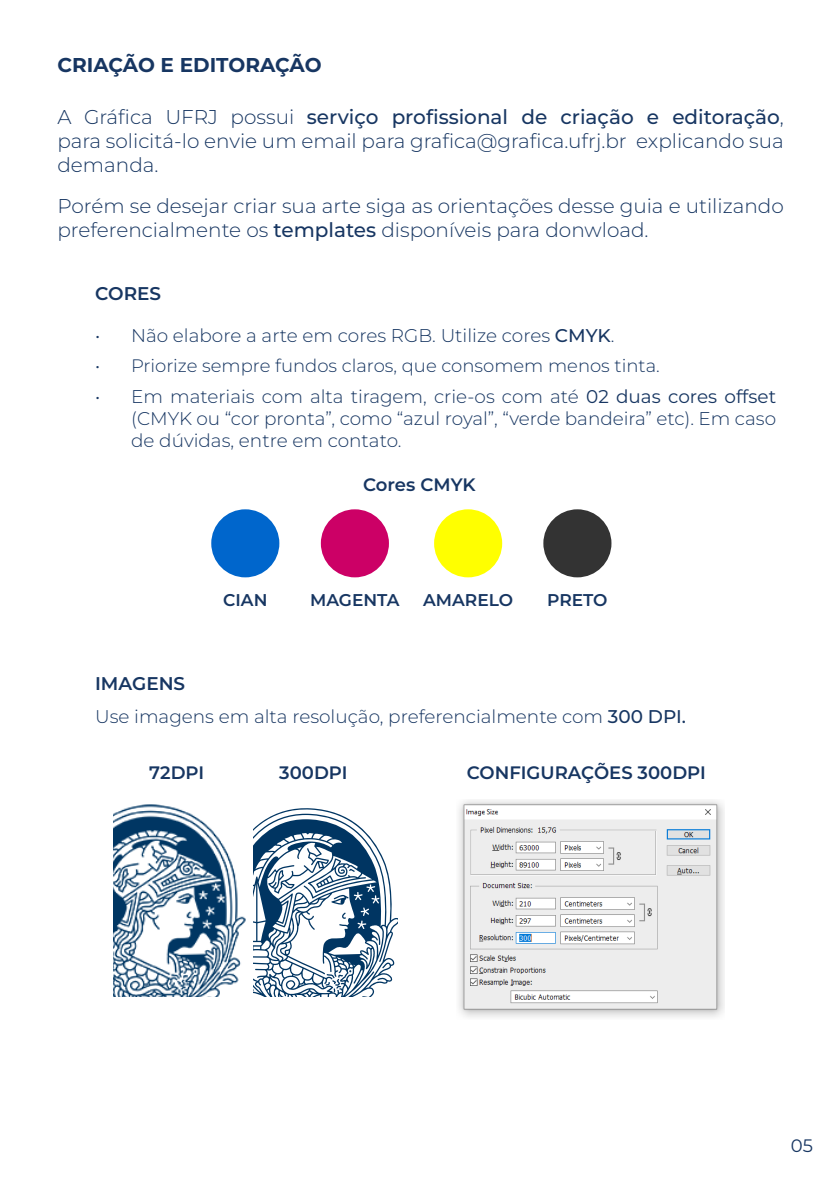
<style>
.page{position:relative;width:840px;height:1191px;background:#fff}
.page>*{position:absolute;margin:0;border:0;box-sizing:border-box;transform-origin:0 0}
.Corpo_de_texto{font:300 20px/24px "Montserrat";color:#173662;text-align:justify}
.SUB_TITULO{font:700 20px "Montserrat";color:#173662}
.Corpo_de_texto-2{font:300 18.4px/22px "Montserrat";color:#173662;text-align:justify}
.SUB_TITULO-2{font:600 18.4px "Montserrat";color:#173662}
.t1{font:300 18px "Montserrat";color:#173662}
.SUB_TITULO-3{font:600 18px "Montserrat";color:#173662}
.Corpo_de_texto-3{font:600 18px "Montserrat";color:#173662}
.SUB_TITULO-4{font:18px "Montserrat";color:#173662}
.SUB_TITULO-5{font:600 17px "Montserrat";color:#173662}
.s1{font-weight:500}
.s2{font-weight:400}
</style>
<div class="page">
<svg style="left:253px;top:808px;width:144px;height:188px"></svg>
<img style="left:113px;top:804px;width:133px;height:192px">
<img style="left:459px;top:800px;width:265px;height:217px">
<div style="left:211px;top:509px;width:68px;height:68px;background:#06c;border-radius:50%"></div>
<div style="left:320px;top:509px;width:69px;height:68px;background:#c06;border-radius:50%"></div>
<div style="left:434px;top:509px;width:68px;height:68px;background:#ff0;border-radius:50%"></div>
<div style="left:543px;top:509px;width:68px;height:68px;background:#333;border-radius:50%"></div>
<p class="SUB_TITULO" style="left:57px;top:51px;width:265px">CRIAÇÃO E EDITORAÇÃO</p>
<p class="Corpo_de_texto" style="left:57px;top:105px;width:727px">A Gráfica UFRJ possui <span class="s1">serviço profissional de criação e editoração</span>, para solicitá-lo envie um email para grafica@grafica.ufrj.br explicando sua demanda.</p>
<p class="Corpo_de_texto" style="left:57px;top:194px;width:727px">Porém se desejar criar sua arte siga as orientações desse guia e utilizando preferencialmente os <span class="s1">templates</span> disponíveis para donwload.</p>
<p class="SUB_TITULO-2" style="left:95px;top:281px;width:67px">CORES</p>
<p class="Corpo_de_texto-2" style="left:95px;top:324px;width:520px">• Não elabore a arte em cores RGB. Utilize cores <span class="s1">CMYK</span>.</p>
<p class="t1" style="left:95px;top:354px;width:566px">• Priorize sempre fundos claros, que consomem menos tinta.</p>
<p class="Corpo_de_texto-2" style="left:131px;top:384px;width:646px;text-indent:-36px">• Em materiais com alta tiragem, crie-os com até <span class="s2">02 duas cores offset </span>(CMYK ou “cor pronta”, como “azul royal”, “verde bandeira” etc). Em caso de dúvidas, entre em contato.</p>
<p class="Corpo_de_texto-3" style="left:363px;top:472px;width:114px">Cores CMYK</p>
<p class="SUB_TITULO-5" style="left:223px;top:589px;width:46px">CIAN</p>
<p class="SUB_TITULO-5" style="left:310px;top:589px;width:91px">MAGENTA</p>
<p class="SUB_TITULO-5" style="left:423px;top:589px;width:91px">AMARELO</p>
<p class="SUB_TITULO-5" style="left:547px;top:589px;width:62px">PRETO</p>
<p class="SUB_TITULO-2" style="left:95px;top:671px;width:92px">IMAGENS</p>
<p class="Corpo_de_texto-2" style="left:95px;top:705px;width:592px">Use imagens em alta resolução, preferencialmente com <span class="s1">300 DPI.</span></p>
<p class="SUB_TITULO-3" style="left:149px;top:760px;width:56px">72DPI</p>
<p class="SUB_TITULO-3" style="left:279px;top:760px;width:70px">300DPI</p>
<p class="SUB_TITULO-3" style="left:466px;top:760px;width:240px">CONFIGURAÇÕES 300DPI</p>
<p class="SUB_TITULO-4" style="left:790px;top:1133px;width:24px">05</p>
</div>
